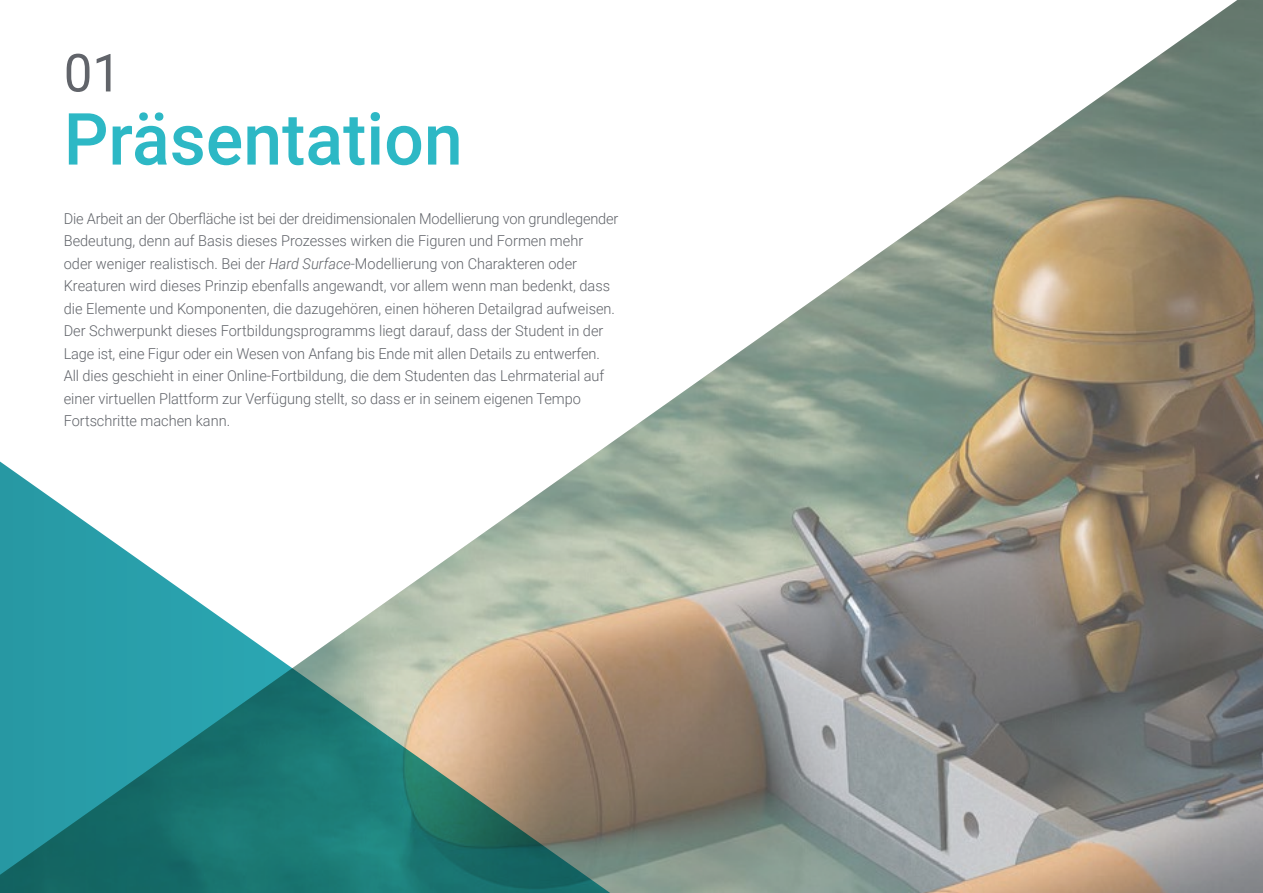
<style>
.page{position:relative;width:1263px;height:893px;background:#fff}
.page>*{position:absolute;margin:0;border:0;box-sizing:border-box;transform-origin:0 0}
.t1{font:500 72px "Roboto";color:#2db8c5}
.t2{font:52.5px "Roboto";color:#61646a}
.t3{font:300 15px/22.5px "Roboto";color:#61646a}
.s1{font-style:italic}
</style>
<div class="page">
<img style="left:607px;top:0;width:656px;height:893px">
<svg style="left:0;top:446px;width:640px;height:447px"></svg>
<h2 class="t2" style="left:64px;top:36px;width:59px">01</h2>
<h1 class="t1" style="left:64px;top:89px;width:400px">Präsentation</h1>
<p class="t3" style="left:64px;top:207px;width:556px">Die Arbeit an der Oberfläche ist bei der dreidimensionalen Modellierung von grundlegender Bedeutung, denn auf Basis dieses Prozesses wirken die Figuren und Formen mehr<br>oder weniger realistisch. Bei der <span class="s1">Hard Surface</span>-Modellierung von Charakteren oder Kreaturen wird dieses Prinzip ebenfalls angewandt, vor allem wenn man bedenkt, dass die Elemente und Komponenten, die dazugehören, einen höheren Detailgrad aufweisen.<br>Der Schwerpunkt dieses Fortbildungsprogramms liegt darauf, dass der Student in der Lage ist, eine Figur oder ein Wesen von Anfang bis Ende mit allen Details zu entwerfen.<br>All dies geschieht in einer Online-Fortbildung, die dem Studenten das Lehrmaterial auf einer virtuellen Plattform zur Verfügung stellt, so dass er in seinem eigenen Tempo Fortschritte machen kann.</p>
</div>
